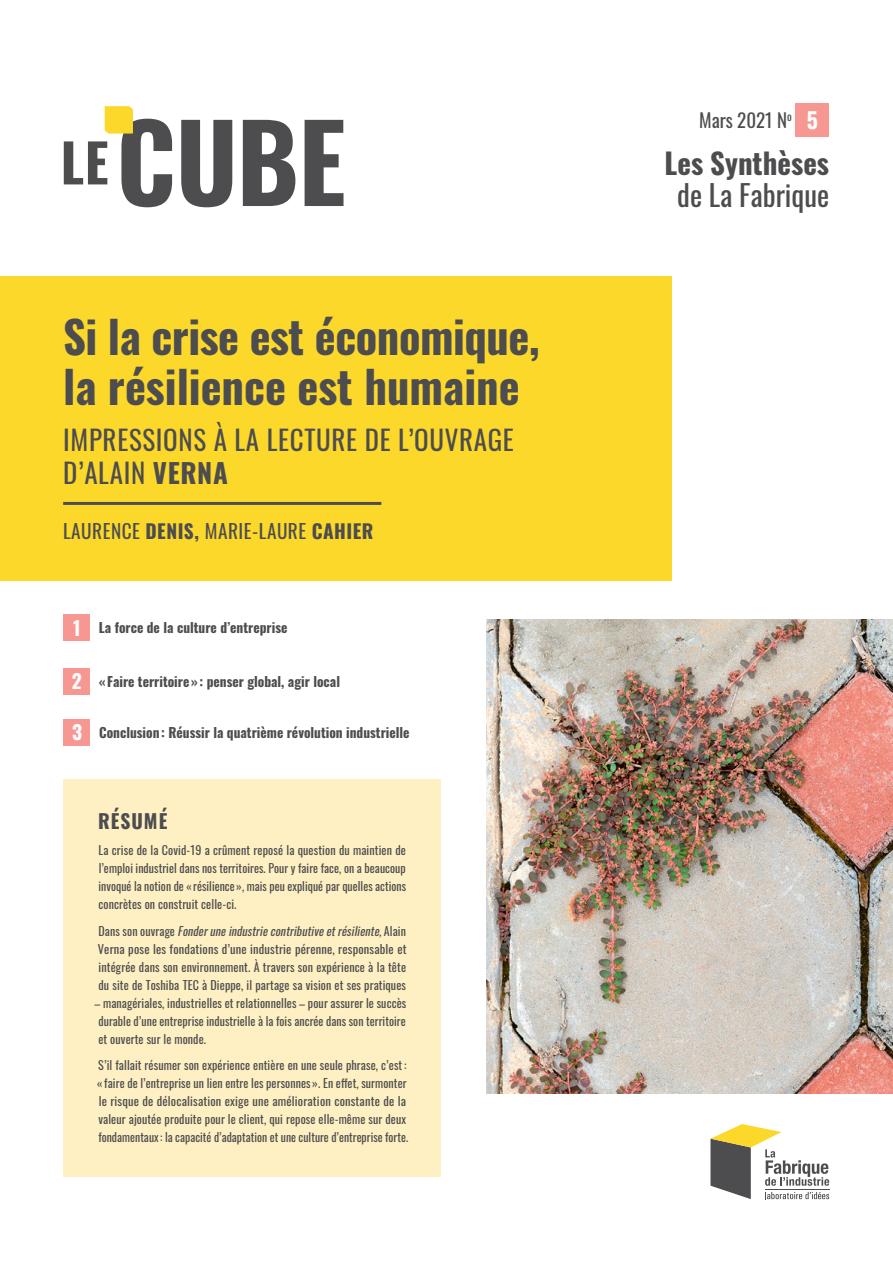
<style>
.page{position:relative;width:893px;height:1263px;background:#fff}
.page>*{position:absolute;margin:0;border:0;box-sizing:border-box;transform-origin:0 0}
.t1{font:700 44.55px/50.6px "Oswald";color:#4d4d4f}
.t2{font:700 28.8px "Oswald";color:#4d4d4f}
.t3{font:28.8px "Oswald";color:#4d4d4f}
.t4{font:27px/33px "Oswald";letter-spacing:.025em;color:#4d4d4f}
.t5{font:700 21.9px "Oswald";color:#fff}
.t6{font:700 19.5px "Oswald";letter-spacing:.05em;color:#4d4d4f}
.t7{font:700 19.5px "Oswald";color:#fff}
.t8{font:19.35px "Oswald";letter-spacing:.025em;color:#4d4d4f}
.t9{font:18.9px "Oswald";color:#4d4d4f}
.t10{font:700 13.5px "Oswald";color:#4d4d4f}
.t11{font:12px/18px "Oswald";letter-spacing:.01em;color:#4d4d4f;text-align:justify}
.s1{font-weight:700}
.s2{font-size:19.5px;color:#fff}
.s3{font-style:italic}
</style>
<div class="page">
<div style="left:0;top:276px;width:672px;height:305px;background:#fcd82b"></div>
<hr style="left:63px;top:502px;width:318px;height:3px;background:#4d4d4f">
<div style="left:64px;top:779px;width:377px;height:397px;background:#fef0c2"></div>
<div style="left:64px;top:615px;width:26px;height:26px;background:#f69792"></div>
<div style="left:64px;top:668px;width:26px;height:26px;background:#f69792"></div>
<div style="left:64px;top:719px;width:26px;height:26px;background:#f69792"></div>
<img style="left:486px;top:620px;width:407px;height:473px">
<div style="left:795px;top:103px;width:34px;height:34px;background:#f69792"></div>
<svg style="left:181px;top:120px;width:51px;height:87px"></svg>
<svg style="left:243px;top:120px;width:52px;height:86px"></svg>
<svg style="left:305px;top:120px;width:38px;height:86px"></svg>
<svg style="left:64px;top:106px;width:108px;height:101px"></svg>
<svg style="left:710px;top:1124px;width:119px;height:75px"></svg>
<h1 class="t1" style="left:63px;top:314px;width:478px">Si la crise est économique, la résilience est humaine</h1>
<h3 class="t4" style="left:63px;top:421px;width:452px">IMPRESSIONS À LA LECTURE DE L’OUVRAGE<br>D’ALAIN <span class="s1">VERNA</span></h3>
<h3 class="t8" style="left:63px;top:513px;width:312px">LAURENCE <span class="s1">DENIS,</span> MARIE-LAURE <span class="s1">CAHIER</span></h3>
<h3 class="t7" style="left:73px;top:618px;width:9px">1</h3>
<h3 class="t7" style="left:72px;top:671px;width:12px">2</h3>
<p class="t10" style="left:99px;top:621px;width:190px">La force de la culture d’entreprise</p>
<p class="t10" style="left:99px;top:675px;width:243px">« Faire territoire » : penser global, agir local</p>
<p class="t10" style="left:72px;top:725px;width:339px"><span class="s2">3</span> Conclusion: Réussir la quatrième révolution industrielle</p>
<h3 class="t6" style="left:98px;top:810px;width:71px">RÉSUMÉ</h3>
<p class="t11" style="left:98px;top:840px;width:309px">La crise de la Covid-19 a crûment reposé la question du maintien de l’emploi industriel dans nos territoires. Pour y faire face, on a beaucoup invoqué la notion de « résilience », mais peu expliqué par quelles actions concrètes on construit celle-ci.</p>
<p class="t11" style="left:98px;top:921px;width:310px">D a n s s o n o u v r a g e <span class="s3">Fonderuneindustriecontributiveetrésiliente,</span>A l a i n Verna pose les fondations d’une industrie pérenne, responsable et intégrée dans son environnement. À travers son expérience à la tête du site de Toshiba TEC à Dieppe, il partage sa vision et ses pratiques</p>
<p class="t11" style="left:98px;top:993px;width:309px;text-indent:-4px">– managériales, industrielles et relationnelles – pour assurer le succès durable d’une entreprise industrielle à la fois ancrée dans son territoire et ouverte sur le monde.</p>
<p class="t11" style="left:97px;top:1055px;width:313px;text-align:left">S’il fallait résumer son expérience entière en une seule phrase, c’est: « faire de l’entreprise un lien entre les personnes ». En effet, surmonter le risque de délocalisation exige une amélioration constante de la valeur ajoutée produite pour le client, qui repose elle-même sur deux fondamentaux: la capacité d’adaptation et une culture d’entreprise forte.</p>
<h3 class="t5" style="left:807px;top:109px;width:13px">5</h3>
<h2 class="t2" style="left:665px;top:148px;width:166px">Les Synthèses</h2>
<h2 class="t3" style="left:677px;top:170px;width:153px">de La Fabrique</h2>
<h3 class="t9" style="left:699px;top:103px;width:94px">Mars 2021 N<sup>o</sup></h3>
</div>
